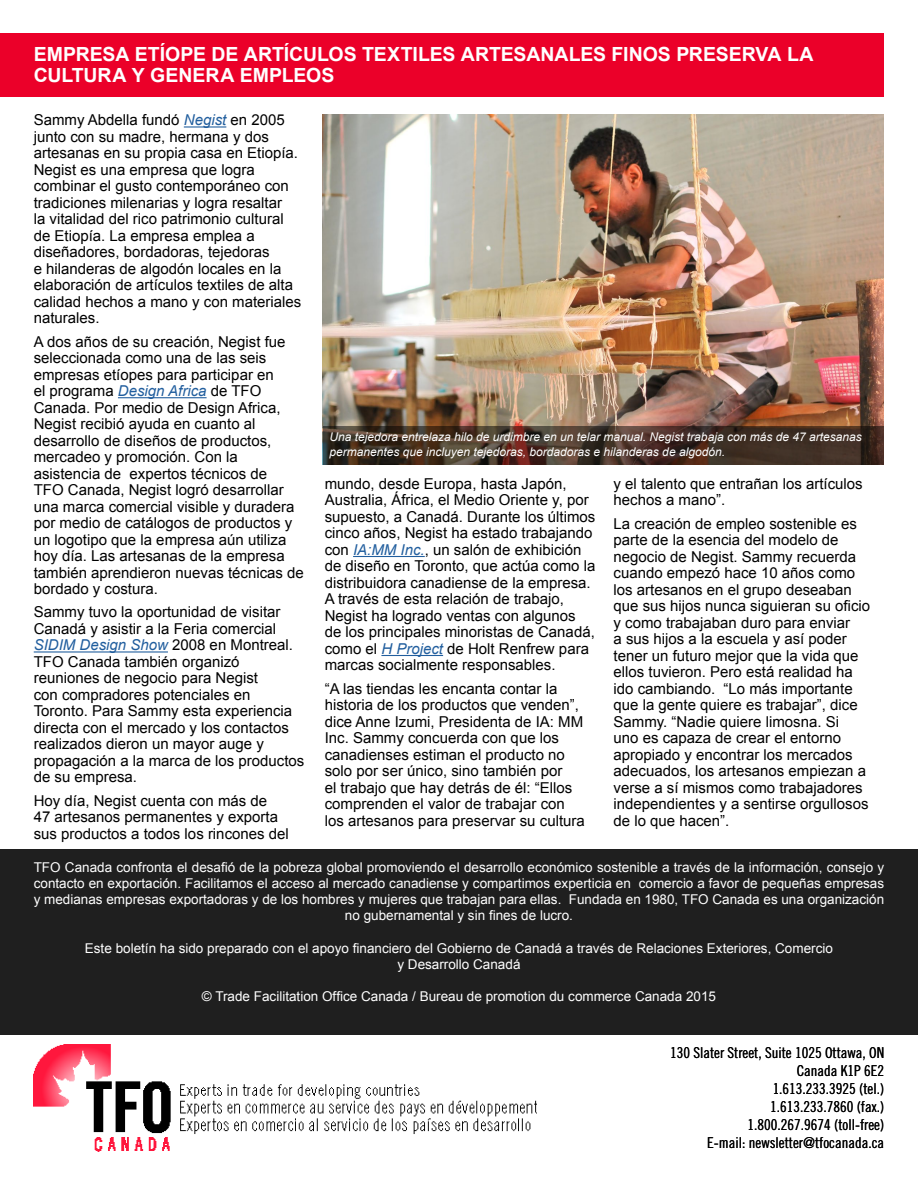
<style>
.page{position:relative;width:918px;height:1188px;background:#fff}
.page>*{position:absolute;margin:0;border:0;box-sizing:border-box;transform-origin:0 0}
.Tttle_White{font:700 19.5px/21px "Arial";letter-spacing:-.005em;color:#fff}
.t1{font:15px/16.5px "Arial";color:#000}
.Contact{font:15px/18px "Trade Gothic LT Std Cn 18";color:#000;text-align:right}
.t2{font:13.5px/16.2px "Arial";color:#fff;text-align:center}
.Captions{font:italic 12px/15px "Arial";color:#fff}
.s1{font-style:italic;color:#215e9e}
</style>
<div class="page">
<img style="left:34px;top:1044px;width:503px;height:107px">
<div style="left:0;top:849px;width:918px;height:186px;background:#1f1f1f"></div>
<div style="left:0;top:34px;width:884px;height:63px;background:#eb0029"></div>
<img style="left:323px;top:114px;width:561px;height:312px">
<svg style="left:323px;top:426px;width:561px;height:39px;background:#443126"></svg>
<hr style="left:353px;top:556px;width:72px;height:1px;background:#215e9e">
<hr style="left:381px;top:655px;width:62px;height:1px;background:#215e9e">
<hr style="left:184px;top:126px;width:42px;height:2px;background:#215e9e">
<hr style="left:118px;top:397px;width:89px;height:1px;background:#215e9e">
<hr style="left:34px;top:651px;width:134px;height:2px;background:#215e9e">
<p class="Tttle_White" style="left:34px;top:45px;width:781px">EMPRESA ETÍOPE DE ARTÍCULOS TEXTILES ARTESANALES FINOS PRESERVA LA<br>CULTURA Y GENERA EMPLEOS</p>
<p class="t1" style="left:34px;top:112px;width:269px">Sammy Abdella fundó <span class="s1">Negist</span> en 2005 junto con su madre, hermana y dos artesanas en su propia casa en Etiopía.<br>Negist es una empresa que logra combinar el gusto contemporáneo con tradiciones milenarias y logra resaltar<br>la vitalidad del rico patrimonio cultural de Etiopía. La empresa emplea a diseñadores, bordadoras, tejedoras<br>e hilanderas de algodón locales en la elaboración de artículos textiles de alta calidad hechos a mano y con materiales naturales.</p>
<p class="t1" style="left:34px;top:333px;width:272px">A dos años de su creación, Negist fue seleccionada como una de las seis empresas etíopes para participar en<br>el programa <span class="s1">Design Africa</span> de TFO Canada. Por medio de Design Africa, Negist recibió ayuda en cuanto al desarrollo de diseños de productos, mercadeo y promoción. Con la asistencia de expertos técnicos de<br>TFO Canada, Negist logró desarrollar una marca comercial visible y duradera por medio de catálogos de productos y un logotipo que la empresa aún utiliza hoy día. Las artesanas de la empresa también aprendieron nuevas técnicas de bordado y costura.</p>
<p class="t1" style="left:34px;top:604px;width:272px">Sammy tuvo la oportunidad de visitar Canadá y asistir a la Feria comercial <span class="s1">SIDIM Design Show</span> 2008 en Montreal.<br>TFO Canada también organizó reuniones de negocio para Negist<br>con compradores potenciales en Toronto. Para Sammy esta experiencia directa con el mercado y los contactos realizados dieron un mayor auge y propagación a la marca de los productos de su empresa.</p>
<p class="t1" style="left:34px;top:792px;width:257px">Hoy día, Negist cuenta con más de<br>47 artesanos permanentes y exporta sus productos a todos los rincones del</p>
<p class="Captions" style="left:330px;top:430px;width:534px">Una tejedora entrelaza hilo de urdimbre en un telar manual. Negist trabaja con más de 47 artesanas permanentes que incluyen tejedoras, bordadoras e hilanderas de algodón.</p>
<p class="t1" style="left:325px;top:476px;width:272px">mundo, desde Europa, hasta Japón, Australia, África, el Medio Oriente y, por supuesto, a Canadá. Durante los últimos cinco años, Negist ha estado trabajando con <span class="s1">IA:MM Inc.</span>, un salón de exhibición de diseño en Toronto, que actúa como la distribuidora canadiense de la empresa.<br>A través de esta relación de trabajo, Negist ha logrado ventas con algunos de los principales minoristas de Canadá, como el <span class="s1">H Project</span> de Holt Renfrew para marcas socialmente responsables.</p>
<p class="t1" style="left:325px;top:680px;width:262px">“A las tiendas les encanta contar la historia de los productos que venden”, dice Anne Izumi, Presidenta de IA: MM Inc. Sammy concuerda con que los canadienses estiman el producto no solo por ser único, sino también por<br>el trabajo que hay detrás de él: “Ellos comprenden el valor de trabajar con los artesanos para preservar su cultura</p>
<p class="t1" style="left:614px;top:476px;width:251px">y el talento que entrañan los artículos hechos a mano”.</p>
<p class="t1" style="left:614px;top:515px;width:258px">La creación de empleo sostenible es parte de la esencia del modelo de negocio de Negist. Sammy recuerda cuando empezó hace 10 años como los artesanos en el grupo deseaban que sus hijos nunca siguieran su oficio y como trabajaban duro para enviar<br>a sus hijos a la escuela y así poder tener un futuro mejor que la vida que ellos tuvieron. Pero está realidad ha ido cambiando. “Lo más importante que la gente quiere es trabajar”, dice Sammy. “Nadie quiere limosna. Si<br>uno es capaza de crear el entorno apropiado y encontrar los mercados adecuados, los artesanos empiezan a verse a sí mismos como trabajadores independientes y a sentirse orgullosos de lo que hacen”.</p>
<p class="t2" style="left:34px;top:859px;width:852px">TFO Canada confronta el desafió de la pobreza global promoviendo el desarrollo económico sostenible a través de la información, consejo y contacto en exportación. Facilitamos el acceso al mercado canadiense y compartimos experticia en comercio a favor de pequeñas empresas y medianas empresas exportadoras y de los hombres y mujeres que trabajan para ellas. Fundada en 1980, TFO Canada es una organización no gubernamental y sin fines de lucro.</p>
<p class="t2" style="left:85px;top:940px;width:750px">Este boletín ha sido preparado con el apoyo financiero del Gobierno de Canadá a través de Relaciones Exteriores, Comercio</p>
<p class="t2" style="left:397px;top:956px;width:125px">y Desarrollo Canadá</p>
<p class="t2" style="left:202px;top:989px;width:516px">© Trade Facilitation Office Canada / Bureau de promotion du commerce Canada 2015</p>
<p class="Contact" style="left:670px;top:1044px;width:216px">130 Slater Street, Suite 1025 Ottawa, ON<br>Canada K1P 6E2</p>
<p class="Contact" style="left:773px;top:1080px;width:113px">1.613.233.3925 (tel.)</p>
<p class="Contact" style="left:770px;top:1098px;width:116px">1.613.233.7860 (fax.)</p>
<p class="Contact" style="left:748px;top:1116px;width:138px">1.800.267.9674 (toll-free)</p>
<p class="Contact" style="left:707px;top:1134px;width:178px">E-mail: newsletter@tfocanada.ca</p>
</div>
